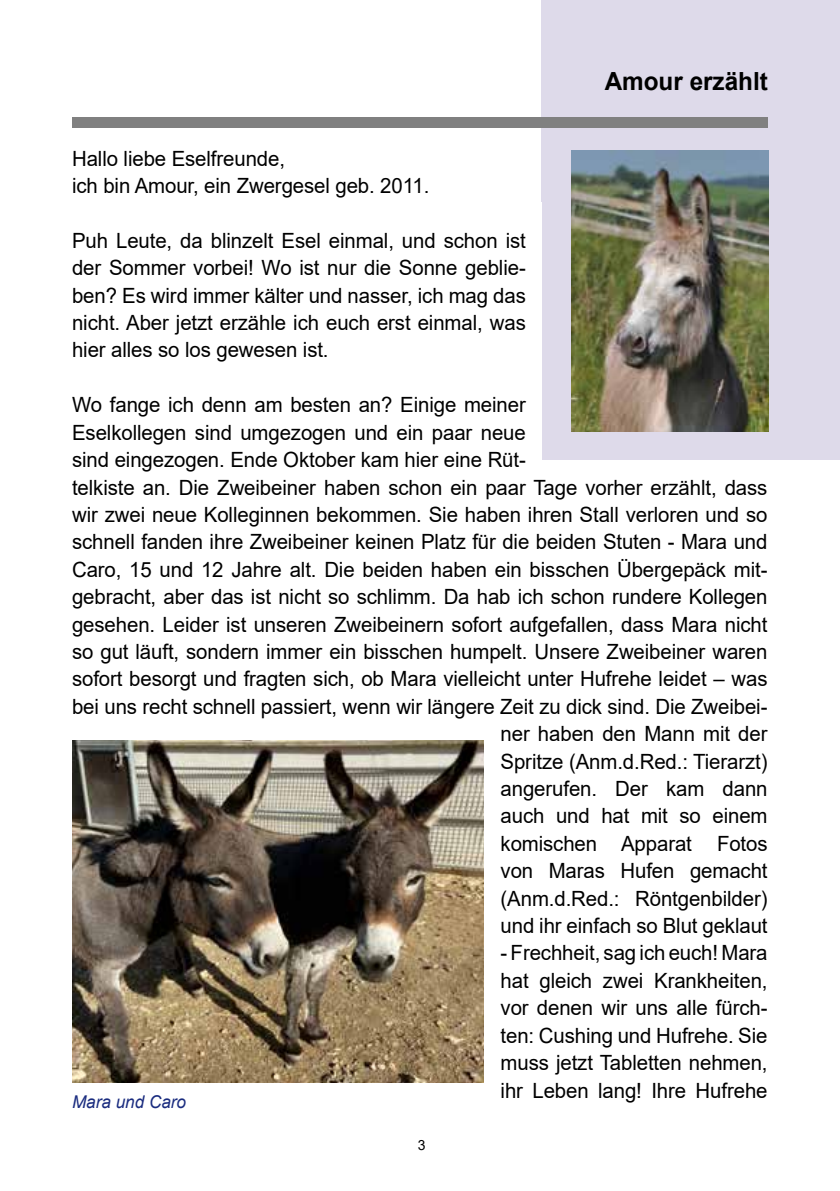
<style>
.page{position:relative;width:840px;height:1191px;background:#fff}
.page>*{position:absolute;margin:0;border:0;box-sizing:border-box;transform-origin:0 0}
.t1{font:700 25px "Arial";color:#000}
.t2{font:21px/27.4px "Arial";letter-spacing:-.005em;color:#000;text-align:justify}
.t3{font:italic 17.6px "Arial";color:#1a2c7f}
.t4{font:14px "Arial";color:#000}
</style>
<div class="page">
<div style="left:541px;top:0;width:298px;height:202px;background:#dedaea"></div>
<div style="left:542px;top:117px;width:297px;height:343px;background:#dedaea"></div>
<img style="left:571px;top:151px;width:197px;height:281px">
<div style="left:72px;top:117px;width:695px;height:11px;background:#808080"></div>
<img style="left:72px;top:741px;width:411px;height:341px">
<p class="t1" style="left:604px;top:64px;width:165px">Amour erzählt</p>
<p class="t2" style="left:72px;top:144px;width:358px">Hallo liebe Eselfreunde,<br>ich bin Amour, ein Zwergesel geb. 2011.</p>
<p class="t2" style="left:72px;top:227px;width:455px">Puh Leute, da blinzelt Esel einmal, und schon ist der Sommer vorbei! Wo ist nur die Sonne geblie&shy;ben? Es wird immer kälter und nasser, ich mag das nicht. Aber jetzt erzähle ich euch erst einmal, was hier alles so los gewesen ist.</p>
<p class="t2" style="left:72px;top:391px;width:455px">Wo fange ich denn am besten an? Einige meiner</p>
<p class="t2" style="left:72px;top:418px;width:455px">Eselkollegen sind umgezogen und ein paar neue</p>
<p class="t2" style="left:72px;top:446px;width:455px">sind eingezogen. Ende Oktober kam hier eine Rüt-</p>
<p class="t2" style="left:72px;top:473px;width:696px">telkiste an. Die Zweibeiner haben schon ein paar Tage vorher erzählt, dass</p>
<p class="t2" style="left:72px;top:501px;width:696px">wir zwei neue Kolleginnen bekommen. Sie haben ihren Stall verloren und so</p>
<p class="t2" style="left:72px;top:528px;width:696px">schnell fanden ihre Zweibeiner keinen Platz für die beiden Stuten - Mara und</p>
<p class="t2" style="left:72px;top:555px;width:696px">Caro, 15 und 12 Jahre alt. Die beiden haben ein bisschen Übergepäck mit-</p>
<p class="t2" style="left:72px;top:583px;width:696px">gebracht, aber das ist nicht so schlimm. Da hab ich schon rundere Kollegen</p>
<p class="t2" style="left:72px;top:610px;width:696px">gesehen. Leider ist unseren Zweibeinern sofort aufgefallen, dass Mara nicht</p>
<p class="t2" style="left:72px;top:638px;width:696px">so gut läuft, sondern immer ein bisschen humpelt. Unsere Zweibeiner waren</p>
<p class="t2" style="left:72px;top:665px;width:696px">sofort besorgt und fragten sich, ob Mara vielleicht unter Hufrehe leidet – was</p>
<p class="t2" style="left:72px;top:692px;width:696px">bei uns recht schnell passiert, wenn wir längere Zeit zu dick sind. Die Zweibei-</p>
<p class="t2" style="left:500px;top:720px;width:268px">ner haben den Mann mit der</p>
<p class="t2" style="left:500px;top:747px;width:268px">Spritze (Anm.d.Red.: Tierarzt)</p>
<p class="t2" style="left:500px;top:775px;width:268px">angerufen. Der kam dann</p>
<p class="t2" style="left:500px;top:802px;width:268px">auch und hat mit so einem</p>
<p class="t2" style="left:500px;top:829px;width:268px">komischen Apparat Fotos</p>
<p class="t2" style="left:500px;top:857px;width:268px">von Maras Hufen gemacht</p>
<p class="t2" style="left:500px;top:884px;width:268px">(Anm.d.Red.: Röntgenbilder)</p>
<p class="t2" style="left:500px;top:912px;width:268px">und ihr einfach so Blut geklaut</p>
<p class="t2" style="left:500px;top:939px;width:268px">- Frechheit, sag ich euch! Mara hat gleich zwei Krankheiten, vor denen wir uns alle fürch&shy;ten: Cushing und Hufrehe. Sie muss jetzt Tabletten nehmen, ihr Leben lang! Ihre Hufrehe</p>
<p class="t4" style="left:417px;top:1135px;width:9px">3</p>
<p class="t3" style="left:72px;top:1090px;width:115px">Mara und Caro</p>
</div>
